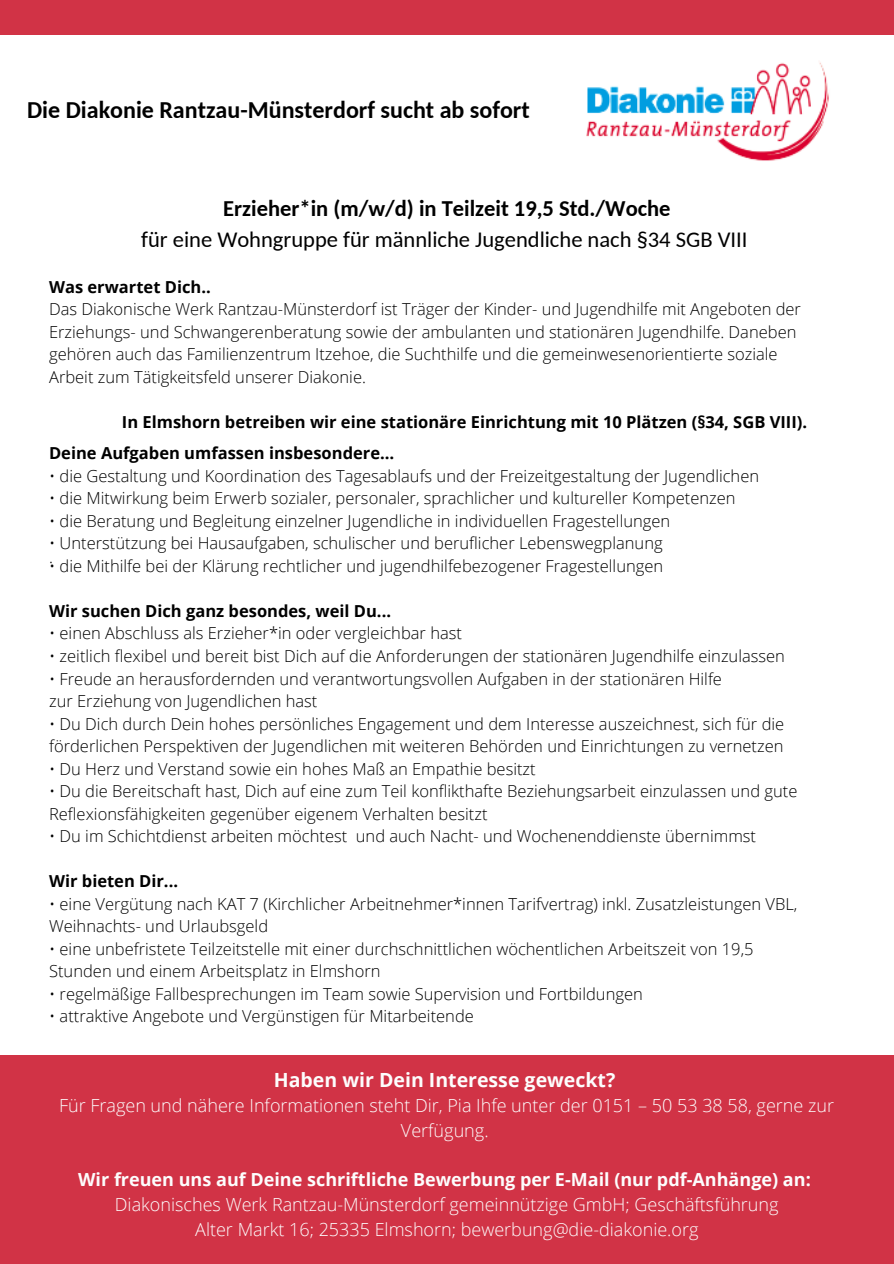
<style>
.page{position:relative;width:894px;height:1264px;background:#fff}
.page>*{position:absolute;margin:0;border:0;box-sizing:border-box;transform-origin:0 0}
.t1{font:700 24px "Carlito";color:#000}
.t2{font:22.5px "Carlito";color:#000}
.t3{font:700 22.5px "Carlito";color:#000}
.t4{font:700 19.5px "Open Sans";color:#fdfdfd}
.t5{font:300 18px/24.8px "Open Sans";color:#fdfdfd;text-align:center}
.t6{font:700 18px "Open Sans";color:#fdfdfd}
.t7{font:300 16.5px/22.5px "Open Sans";color:#000}
.t8{font:700 16.5px "Open Sans";color:#000}
</style>
<div class="page">
<div style="left:0;top:0;width:893px;height:35px;background:#d13346"></div>
<div style="left:0;top:1054px;width:893px;height:209px;background:#d13346"></div>
<img style="left:586px;top:62px;width:243px;height:99px">
<p class="t1" style="left:27px;top:99px;width:504px">Die Diakonie Rantzau-Münsterdorf sucht ab sofort</p>
<p class="t3" style="left:223px;top:199px;width:448px">Erzieher*in (m/w/d) in Teilzeit 19,5 Std./Woche</p>
<p class="t2" style="left:141px;top:230px;width:607px">für eine Wohngruppe für männliche Jugendliche nach §34 SGB VIII</p>
<p class="t8" style="left:49px;top:275px;width:163px">Was erwartet Dich..</p>
<p class="t7" style="left:49px;top:297px;width:753px">Das Diakonische Werk Rantzau-Münsterdorf ist Träger der Kinder- und Jugendhilfe mit Angeboten der</p>
<p class="t7" style="left:49px;top:320px;width:748px">Erziehungs- und Schwangerenberatung sowie der ambulanten und stationären Jugendhilfe. Daneben</p>
<p class="t7" style="left:49px;top:343px;width:729px">gehören auch das Familienzentrum Itzehoe, die Suchthilfe und die gemeinwesenorientierte soziale</p>
<p class="t7" style="left:49px;top:365px;width:318px">Arbeit zum Tätigkeitsfeld unserer Diakonie.</p>
<p class="t8" style="left:122px;top:410px;width:686px">In Elmshorn betreiben wir eine stationäre Einrichtung mit 10 Plätzen (§34, SGB VIII).</p>
<p class="t8" style="left:49px;top:441px;width:346px">Deine Aufgaben umfassen insbesondere…</p>
<p class="t7" style="left:49px;top:464px;width:711px">• die Gestaltung und Koordination des Tagesablaufs und der Freizeitgestaltung der Jugendlichen</p>
<p class="t7" style="left:49px;top:486px;width:687px">• die Mitwirkung beim Erwerb sozialer, personaler, sprachlicher und kultureller Kompetenzen</p>
<p class="t7" style="left:49px;top:509px;width:622px">• die Beratung und Begleitung einzelner Jugendliche in individuellen Fragestellungen</p>
<p class="t7" style="left:49px;top:531px;width:615px">• Unterstützung bei Hausaufgaben, schulischer und beruflicher Lebenswegplanung</p>
<p class="t7" style="left:49px;top:554px;width:615px">• die Mithilfe bei der Klärung rechtlicher und jugendhilfebezogener Fragestellungen</p>
<p class="t8" style="left:49px;top:599px;width:343px">Wir suchen Dich ganz besondes, weil Du...</p>
<p class="t7" style="left:49px;top:621px;width:414px">• einen Abschluss als Erzieher*in oder vergleichbar hast</p>
<p class="t7" style="left:49px;top:644px;width:737px">• zeitlich flexibel und bereit bist Dich auf die Anforderungen der stationären Jugendhilfe einzulassen</p>
<p class="t7" style="left:49px;top:667px;width:674px">• Freude an herausfordernden und verantwortungsvollen Aufgaben in der stationären Hilfe</p>
<p class="t7" style="left:49px;top:689px;width:270px">zur Erziehung von Jugendlichen hast</p>
<p class="t7" style="left:49px;top:712px;width:736px">• Du Dich durch Dein hohes persönliches Engagement und dem Interesse auszeichnest, sich für die</p>
<p class="t7" style="left:49px;top:734px;width:735px">förderlichen Perspektiven der Jugendlichen mit weiteren Behörden und Einrichtungen zu vernetzen</p>
<p class="t7" style="left:49px;top:757px;width:488px">• Du Herz und Verstand sowie ein hohes Maß an Empathie besitzt</p>
<p class="t7" style="left:49px;top:779px;width:749px">• Du die Bereitschaft hast, Dich auf eine zum Teil konflikthafte Beziehungsarbeit einzulassen und gute<br>Reflexionsfähigkeiten gegenüber eigenem Verhalten besitzt</p>
<p class="t7" style="left:49px;top:824px;width:708px">• Du im Schichtdienst arbeiten möchtest und auch Nacht- und Wochenenddienste übernimmst</p>
<p class="t8" style="left:49px;top:869px;width:130px">Wir bieten Dir...</p>
<p class="t7" style="left:49px;top:892px;width:749px">• eine Vergütung nach KAT 7 (Kirchlicher Arbeitnehmer*innen Tarifvertrag) inkl. Zusatzleistungen VBL,<br>Weihnachts- und Urlaubsgeld</p>
<p class="t7" style="left:49px;top:937px;width:705px">• eine unbefristete Teilzeitstelle mit einer durchschnittlichen wöchentlichen Arbeitszeit von 19,5</p>
<p class="t7" style="left:49px;top:959px;width:333px">Stunden und einem Arbeitsplatz in Elmshorn</p>
<p class="t7" style="left:49px;top:982px;width:595px">• regelmäßige Fallbesprechungen im Team sowie Supervision und Fortbildungen</p>
<p class="t7" style="left:49px;top:1004px;width:426px">• attraktive Angebote und Vergünstigen für Mitarbeitende</p>
<p class="t7" style="left:49px;top:545px;width:5px">.</p>
<p class="t4" style="left:274px;top:1066px;width:343px">Haben wir Dein Interesse geweckt?</p>
<p class="t5" style="left:59px;top:1092px;width:776px">Für Fragen und nähere Informationen steht Dir, Pia Ihfe unter der 0151 – 50 53 38 58, gerne zur<br>Verfügung.</p>
<p class="t6" style="left:78px;top:1167px;width:733px">Wir freuen uns auf Deine schriftliche Bewerbung per E-Mail (nur pdf-Anhänge) an:</p>
<p class="t5" style="left:115px;top:1191px;width:665px">Diakonisches Werk Rantzau-Münsterdorf gemeinnützige GmbH; Geschäftsführung</p>
<p class="t5" style="left:195px;top:1216px;width:504px">Alter Markt 16; 25335 Elmshorn; bewerbung@die-diakonie.org</p>
</div>
